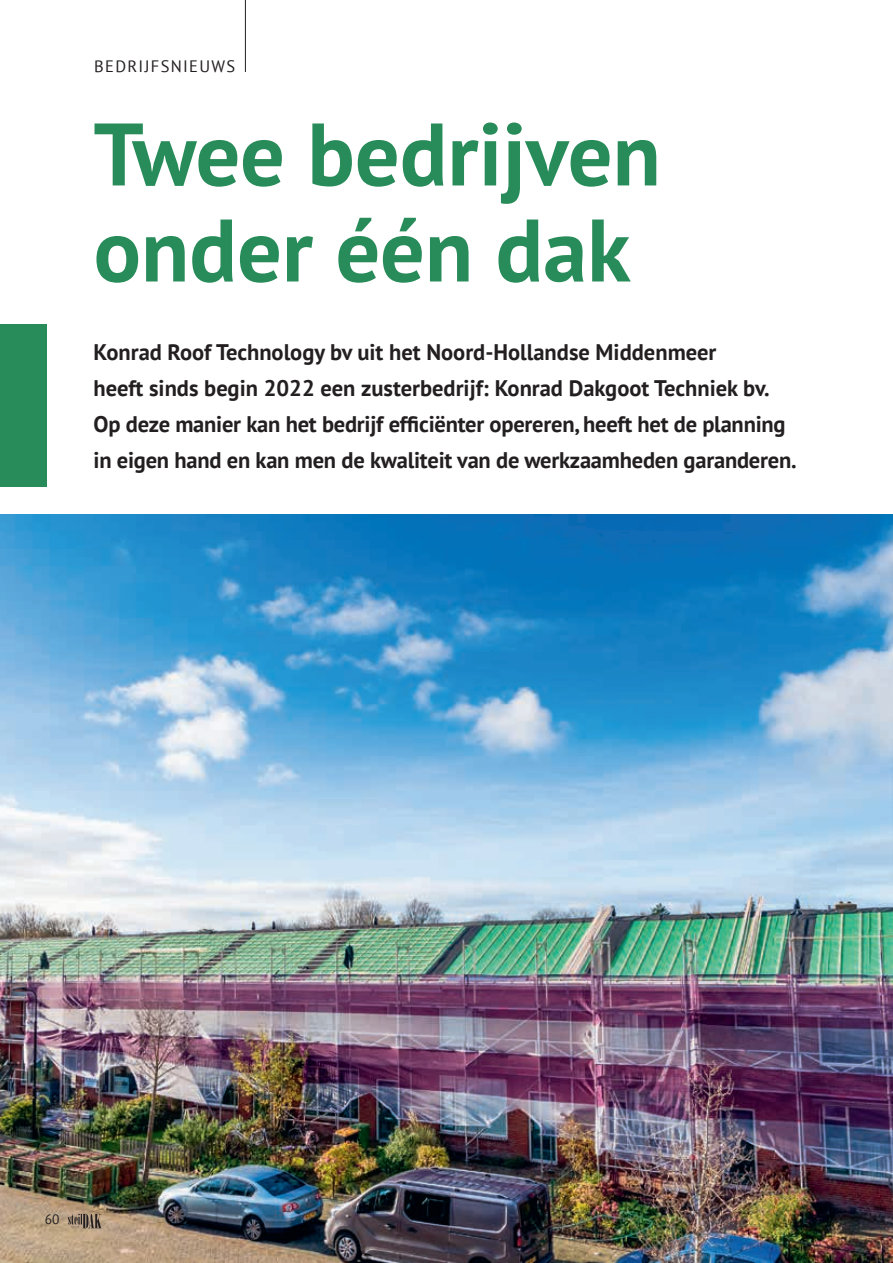
<style>
.page{position:relative;width:893px;height:1263px;background:#fff}
.page>*{position:absolute;margin:0;border:0;box-sizing:border-box;transform-origin:0 0}
.t1{font:700 88.5px/96px "PT Sans";color:#288c5a}
.t2{font:700 22.5px/36px "PT Sans";letter-spacing:-.01em;color:#231f20}
.t3{font:16.5px "PT Sans";letter-spacing:.08em;color:#231f20}
.t4{font:13.5px "PT Sans";color:#231f20}
</style>
<div class="page">
<img style="left:0;top:514px;width:893px;height:749px">
<svg style="left:68px;top:1214px;width:34px;height:14px"></svg>
<hr style="left:245px;top:0;width:1px;height:72px;background:#231f20">
<div style="left:0;top:324px;width:47px;height:162px;background:#288c5a"></div>
<p class="t3" style="left:94px;top:56px;width:143px">BEDRIJFSNIEUWS</p>
<h1 class="t1" style="left:94px;top:105px;width:569px">Twee bedrijven onder één dak</h1>
<p class="t2" style="left:94px;top:334px;width:704px">Konrad Roof Technology bv uit het Noord-Hollandse Middenmeer<br>heeft sinds begin 2022 een zusterbedrijf: Konrad Dakgoot Techniek bv.<br>Op deze manier kan het bedrijf efficiënter opereren, heeft het de planning in eigen hand en kan men de kwaliteit van de werkzaamheden garanderen.</p>
<p class="t4" style="left:45px;top:1211px;width:16px">60</p>
</div>
